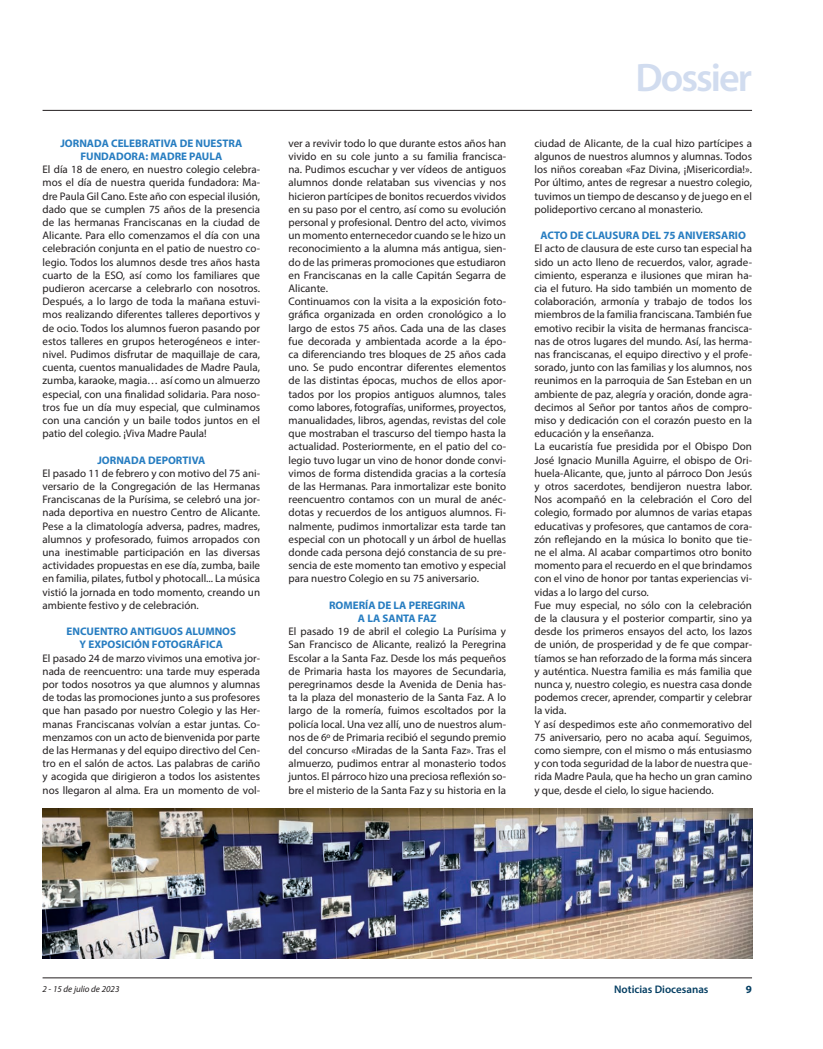
<style>
.page{position:relative;width:823px;height:1049px;background:#fff}
.page>*{position:absolute;margin:0;border:0;box-sizing:border-box;transform-origin:0 0}
.t1{font:600 40px "Myriad Pro";letter-spacing:-.05em;color:#d1dcef}
.t2{font:11px/13.2px "Myriad Pro";color:#231f20;text-align:justify}
.t3{font:700 11px "Myriad Pro";color:#277dc1}
.t4{font:600 11px "Myriad Pro";color:#043e62}
.t5{font:700 11px "Myriad Pro";color:#043e62}
.t6{font:italic 9px "Myriad Pro";color:#231f20}
</style>
<div class="page">
<hr style="left:43px;top:978px;width:708px;height:1px;background:#231f20">
<img style="left:43px;top:808px;width:708px;height:151px">
<hr style="left:43px;top:110px;width:708px;height:1px;background:#231f20">
<p class="t3" style="left:60px;top:136px;width:183px">JORNADA CELEBRATIVA DE NUESTRA</p>
<p class="t3" style="left:80px;top:149px;width:143px">FUNDADORA: MADRE PAULA</p>
<p class="t2" style="left:43px;top:163px;width:219px">El día 18 de enero, en nuestro colegio celebra&shy;mos el día de nuestra querida fundadora: Ma&shy;dre Paula Gil Cano. Este año con especial ilusión, dado que se cumplen 75 años de la presencia de las hermanas Franciscanas en la ciudad de Alicante. Para ello comenzamos el día con una celebración conjunta en el patio de nuestro co&shy;legio. Todos los alumnos desde tres años hasta cuarto de la ESO, así como los familiares que pudieron acercarse a celebrarlo con nosotros.<br>Después, a lo largo de toda la mañana estuvi&shy;mos realizando diferentes talleres deportivos y de ocio. Todos los alumnos fueron pasando por estos talleres en grupos heterogéneos e inter&shy;nivel. Pudimos disfrutar de maquillaje de cara, cuenta, cuentos manualidades de Madre Paula, zumba, karaoke, magia… así como un almuerzo especial, con una finalidad solidaria. Para noso&shy;tros fue un día muy especial, que culminamos con una canción y un baile todos juntos en el patio del colegio. ¡Viva Madre Paula!</p>
<p class="t3" style="left:97px;top:453px;width:109px">JORNADA DEPORTIVA</p>
<p class="t2" style="left:43px;top:466px;width:219px">El pasado 11 de febrero y con motivo del 75 ani&shy;versario de la Congregación de las Hermanas Franciscanas de la Purísima, se celebró una jor&shy;nada deportiva en nuestro Centro de Alicante.<br>Pese a la climatología adversa, padres, madres, alumnos y profesorado, fuimos arropados con una inestimable participación en las diversas actividades propuestas en ese día, zumba, baile en familia, pilates, futbol y photocall... La música vistió la jornada en todo momento, creando un ambiente festivo y de celebración.</p>
<p class="t3" style="left:67px;top:624px;width:171px">ENCUENTRO ANTIGUOS ALUMNOS</p>
<p class="t3" style="left:80px;top:637px;width:145px">Y EXPOSICIÓN FOTOGRÁFICA</p>
<p class="t2" style="left:43px;top:651px;width:219px">El pasado 24 de marzo vivimos una emotiva jor&shy;nada de reencuentro: una tarde muy esperada por todos nosotros ya que alumnos y alumnas de todas las promociones junto a sus profesores que han pasado por nuestro Colegio y las Her&shy;manas Franciscanas volvían a estar juntas. Co&shy;menzamos con un acto de bienvenida por parte de las Hermanas y del equipo directivo del Cen&shy;tro en el salón de actos. Las palabras de cariño y acogida que dirigieron a todos los asistentes nos llegaron al alma. Era un momento de vol-</p>
<p class="t2" style="left:288px;top:136px;width:219px">ver a revivir todo lo que durante estos años han vivido en su cole junto a su familia francisca&shy;na. Pudimos escuchar y ver vídeos de antiguos alumnos donde relataban sus vivencias y nos hicieron partícipes de bonitos recuerdos vividos en su paso por el centro, así como su evolución personal y profesional. Dentro del acto, vivimos un momento enternecedor cuando se le hizo un reconocimiento a la alumna más antigua, sien&shy;do de las primeras promociones que estudiaron en Franciscanas en la calle Capitán Segarra de Alicante.</p>
<p class="t2" style="left:288px;top:295px;width:219px">Continuamos con la visita a la exposición foto&shy;gráfica organizada en orden cronológico a lo largo de estos 75 años. Cada una de las clases fue decorada y ambientada acorde a la épo&shy;ca diferenciando tres bloques de 25 años cada uno. Se pudo encontrar diferentes elementos de las distintas épocas, muchos de ellos apor&shy;tados por los propios antiguos alumnos, tales como labores, fotografías, uniformes, proyectos, manualidades, libros, agendas, revistas del cole que mostraban el trascurso del tiempo hasta la actualidad. Posteriormente, en el patio del co&shy;legio tuvo lugar un vino de honor donde convi&shy;vimos de forma distendida gracias a la cortesía de las Hermanas. Para inmortalizar este bonito reencuentro contamos con un mural de anéc&shy;dotas y recuerdos de los antiguos alumnos. Fi&shy;nalmente, pudimos inmortalizar esta tarde tan especial con un photocall y un árbol de huellas donde cada persona dejó constancia de su pre&shy;sencia de este momento tan emotivo y especial para nuestro Colegio en su 75 aniversario.</p>
<p class="t3" style="left:329px;top:598px;width:138px">ROMERÍA DE LA PEREGRINA</p>
<p class="t3" style="left:358px;top:611px;width:80px">A LA SANTA FAZ</p>
<p class="t2" style="left:288px;top:625px;width:219px">El pasado 19 de abril el colegio La Purísima y San Francisco de Alicante, realizó la Peregrina Escolar a la Santa Faz. Desde los más pequeños de Primaria hasta los mayores de Secundaria, peregrinamos desde la Avenida de Denia has&shy;ta la plaza del monasterio de la Santa Faz. A lo largo de la romería, fuimos escoltados por la policía local. Una vez allí, uno de nuestros alum&shy;nos de 6º de Primaria recibió el segundo premio del concurso «Miradas de la Santa Faz». Tras el almuerzo, pudimos entrar al monasterio todos juntos. El párroco hizo una preciosa reflexión so&shy;bre el misterio de la Santa Faz y su historia en la</p>
<p class="t1" style="left:635px;top:52px;width:118px">Dossier</p>
<p class="t2" style="left:534px;top:136px;width:219px">ciudad de Alicante, de la cual hizo partícipes a algunos de nuestros alumnos y alumnas. Todos los niños coreaban «Faz Divina, ¡Misericordia!».<br>Por último, antes de regresar a nuestro colegio, tuvimos un tiempo de descanso y de juego en el polideportivo cercano al monasterio.</p>
<p class="t3" style="left:540px;top:228px;width:207px">ACTO DE CLAUSURA DEL 75 ANIVERSARIO</p>
<p class="t2" style="left:534px;top:242px;width:219px">El acto de clausura de este curso tan especial ha sido un acto lleno de recuerdos, valor, agrade&shy;cimiento, esperanza e ilusiones que miran ha&shy;cia el futuro. Ha sido también un momento de colaboración, armonía y trabajo de todos los miembros de la familia franciscana. También fue emotivo recibir la visita de hermanas francisca&shy;nas de otros lugares del mundo. Así, las herma&shy;nas franciscanas, el equipo directivo y el profe&shy;sorado, junto con las familias y los alumnos, nos reunimos en la parroquia de San Esteban en un ambiente de paz, alegría y oración, donde agra&shy;decimos al Señor por tantos años de compro&shy;miso y dedicación con el corazón puesto en la educación y la enseñanza.</p>
<p class="t2" style="left:534px;top:440px;width:219px">La eucaristía fue presidida por el Obispo Don José Ignacio Munilla Aguirre, el obispo de Ori&shy;huela-Alicante, que, junto al párroco Don Jesús y otros sacerdotes, bendijeron nuestra labor.<br>Nos acompañó en la celebración el Coro del colegio, formado por alumnos de varias etapas educativas y profesores, que cantamos de cora&shy;zón reflejando en la música lo bonito que tie&shy;ne el alma. Al acabar compartimos otro bonito momento para el recuerdo en el que brindamos con el vino de honor por tantas experiencias vi&shy;vidas a lo largo del curso.</p>
<p class="t2" style="left:534px;top:598px;width:219px">Fue muy especial, no sólo con la celebración de la clausura y el posterior compartir, sino ya desde los primeros ensayos del acto, los lazos de unión, de prosperidad y de fe que compar&shy;tíamos se han reforzado de la forma más sincera y auténtica. Nuestra familia es más familia que nunca y, nuestro colegio, es nuestra casa donde podemos crecer, aprender, compartir y celebrar la vida.</p>
<p class="t2" style="left:534px;top:717px;width:219px">Y así despedimos este año conmemorativo del 75 aniversario, pero no acaba aquí. Seguimos, como siempre, con el mismo o más entusiasmo y con toda seguridad de la labor de nuestra que&shy;rida Madre Paula, que ha hecho un gran camino y que, desde el cielo, lo sigue haciendo.</p>
<p class="t6" style="left:43px;top:983px;width:78px">2 - 15 de julio de 2023</p>
<p class="t4" style="left:613px;top:982px;width:96px">Noticias Diocesanas</p>
<p class="t5" style="left:745px;top:982px;width:8px">9</p>
</div>
